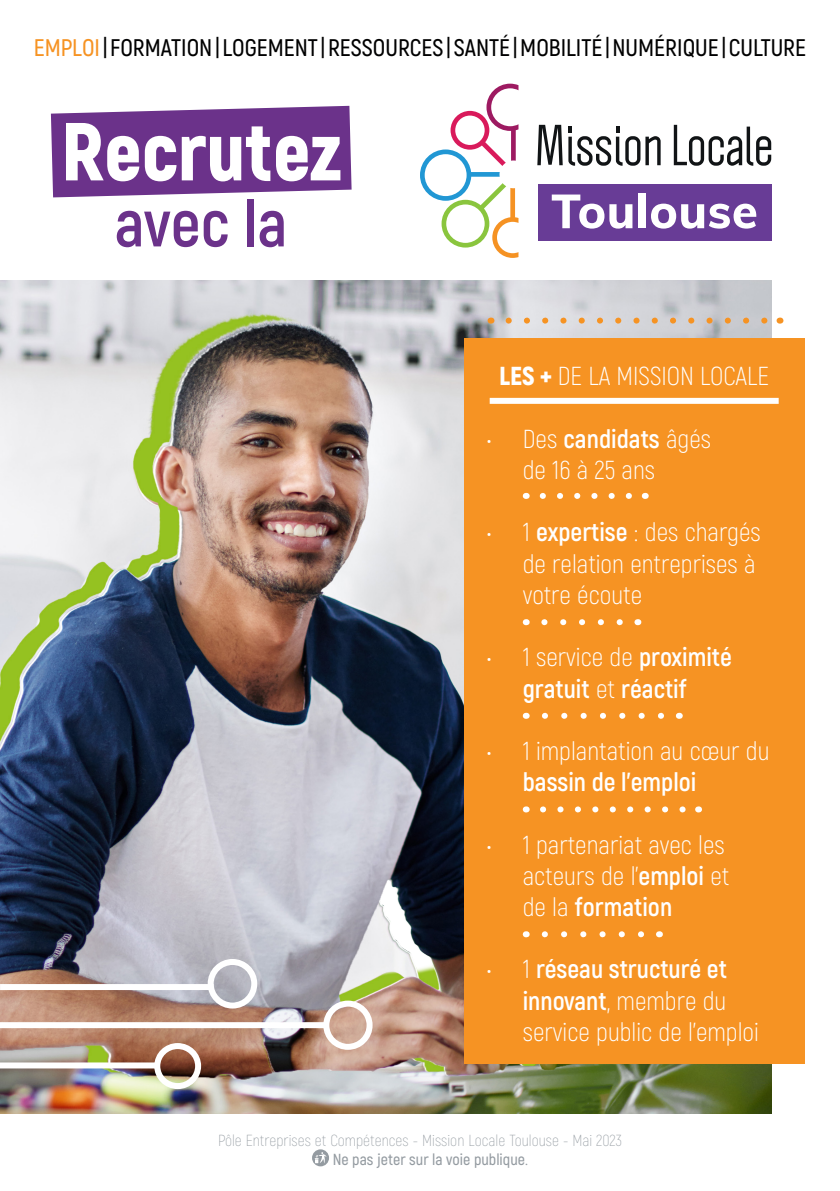
<style>
.page{position:relative;width:840px;height:1191px;background:#fff}
.page>*{position:absolute;margin:0;border:0;box-sizing:border-box;transform-origin:0 0}
.t1{font:900 82px "Akrobat";color:#fff}
.t2{font:700 66px "Akrobat";color:#6b328a}
.t3{font:300 26px/31.2px "Akrobat";color:#fff}
.t4{font:700 26px/31.2px "Akrobat";color:#fff;text-align:center}
.t5{font:600 24px "Akrobat";color:#000001}
.t6{font:200 16px "Akrobat";color:#949ba1}
.t7{font:600 16px "Akrobat";color:#949ba1}
.s1{color:#f69323}
.s2{font-weight:900}
.s3{font-weight:700}
.s4{font-weight:300}
.s5{font-weight:400}
</style>
<div class="page">
<img style="left:0;top:281px;width:771px;height:832px">
<div style="left:0;top:984px;width:213px;height:6px;background:#fff"></div>
<div style="left:207px;top:959px;width:50px;height:49px;border:6px solid #fff;border-radius:50%"></div>
<div style="left:0;top:1022px;width:325px;height:6px;background:#fff"></div>
<div style="left:323px;top:1000px;width:49px;height:49px;border:6px solid #fff;border-radius:50%"></div>
<div style="left:0;top:1062px;width:157px;height:6px;background:#fff"></div>
<div style="left:154px;top:1043px;width:47px;height:46px;border:6px solid #fff;border-radius:50%"></div>
<div style="left:463px;top:338px;width:340px;height:725px;background:#f69323"></div>
<div style="left:489px;top:398px;width:289px;height:6px;background:#fff"></div>
<svg style="left:542px;top:493px;width:90px;height:6px"></svg>
<svg style="left:544px;top:619px;width:79px;height:6px"></svg>
<svg style="left:544px;top:713px;width:120px;height:6px"></svg>
<svg style="left:542px;top:806px;width:144px;height:6px"></svg>
<svg style="left:544px;top:931px;width:100px;height:6px"></svg>
<svg style="left:51px;top:106px;width:300px;height:91px;background:#784494"></svg>
<div style="left:537px;top:184px;width:234px;height:57px;background:#683c96"></div>
<svg style="left:420px;top:84px;width:98px;height:174px"></svg>
<svg style="left:537px;top:125px;width:25px;height:40px"></svg>
<svg style="left:568px;top:127px;width:92px;height:39px"></svg>
<svg style="left:673px;top:125px;width:97px;height:41px"></svg>
<svg style="left:551px;top:194px;width:81px;height:35px"></svg>
<div style="left:638px;top:193px;width:7px;height:35px;background:#fff"></div>
<svg style="left:651px;top:204px;width:104px;height:25px"></svg>
<svg style="left:312px;top:1149px;width:17px;height:17px"></svg>
<svg style="left:508px;top:317px;width:262px;height:6px;background:#dcc4ab"></svg>
<p class="t5" style="left:34px;top:33px;width:773px"><span class="s1">EMPLOI</span>| FORMATION | LOGEMENT | RESSOURCES | SANTÉ | MOBILITÉ | NUMÉRIQUE | CULTURE</p>
<p class="t1" style="left:61px;top:98px;width:282px">Recrutez</p>
<p class="t2" style="left:115px;top:182px;width:174px">avec la</p>
<p class="t3" style="left:499px;top:361px;width:271px"><span class="s2">LES +</span> DE LA MISSION LOCALE</p>
<p class="t3" style="left:522px;top:423px;width:190px;text-indent:-36px">• Des <span class="s3">candidats</span> âgés de 16 à 25 ans</p>
<p class="t3" style="left:522px;top:517px;width:239px;text-indent:-36px">• 1 <span class="s3">expertise</span> : des chargés de relation entreprises à votre écoute</p>
<p class="t4" style="left:486px;top:641px;width:247px"><span class="s4">• 1 service de</span> proximité gratuit <span class="s4">et</span> réactif</p>
<p class="t3" style="left:522px;top:735px;width:248px;text-indent:-36px">• 1 implantation au cœur du <span class="s3">bassin de l’emploi</span></p>
<p class="t3" style="left:522px;top:829px;width:208px;text-indent:-36px">• 1 partenariat avec les acteurs de l’<span class="s3">emploi</span> et de la <span class="s3">formation</span></p>
<p class="t3" style="left:522px;top:953px;width:237px;text-indent:-36px">• 1 <span class="s3">réseau structuré et innovant</span>, membre du service public de l’emploi</p>
<p class="t6" style="left:218px;top:1130px;width:405px">Pôle Entreprises et Compétences - Mission Locale Toulouse - Mai 2023</p>
<p class="t7" style="left:332px;top:1149px;width:197px">Ne pas jeter sur la voie publique<span class="s5">.</span></p>
</div>
